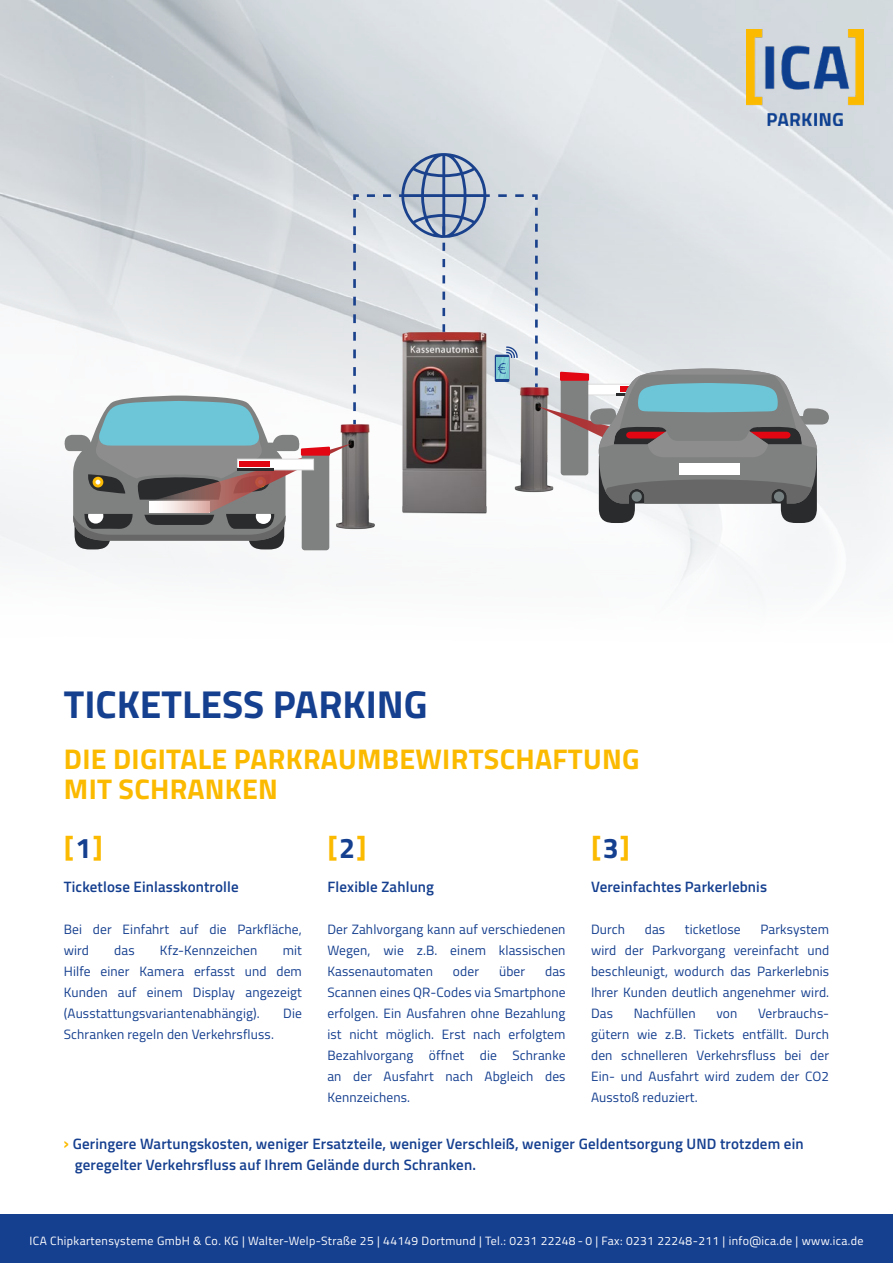
<style>
.page{position:relative;width:893px;height:1263px;background:#fff}
.page>*{position:absolute;margin:0;border:0;box-sizing:border-box;transform-origin:0 0}
.t1{font:700 39px "Titillium";color:#153f8f}
.t2{font:700 28.5px/29.7px "Titillium";letter-spacing:.01em;color:#fbba00}
.t3{font:600 15px/21px "Titillium";letter-spacing:.01em;color:#153f8f}
.t4{font:13.5px/21px "Titillium";letter-spacing:.01em;color:#153f8f;text-align:justify}
.t5{font:12px "Titillium";letter-spacing:.03em;color:#fff}
.s1{color:#153f8f}
.s2{font-size:18px;color:#fbba00}
</style>
<div class="page">
<img style="left:0;top:0;width:893px;height:597px">
<img style="left:746px;top:30px;width:117px;height:96px">
<div style="left:0;top:1214px;width:893px;height:49px;background:#153f8f"></div>
<img style="left:286px;top:549px;width:138px;height:31px">
<img style="left:533px;top:523px;width:70px;height:19px">
<svg style="left:530px;top:193px;width:299px;height:330px"></svg>
<div style="left:680px;top:463px;width:60px;height:11px;background:#fff"></div>
<svg style="left:367px;top:153px;width:157px;height:138px"></svg>
<img style="left:357px;top:291px;width:176px;height:264px">
<svg style="left:64px;top:193px;width:297px;height:356px"></svg>
<div style="left:238px;top:459px;width:76px;height:11px;background:#fff"></div>
<div style="left:237px;top:459px;width:77px;height:11px;border:1px solid #dadada"></div>
<hr style="left:237px;top:468px;width:37px;height:2px;background:#2a2b2d">
<div style="left:239px;top:461px;width:31px;height:6px;background:#e20613"></div>
<h1 class="t1" style="left:64px;top:674px;width:365px">TICKETLESS PARKING</h1>
<h2 class="t2" style="left:64px;top:743px;width:577px">DIE DIGITALE PARKRAUMBEWIRTSCHAFTUNG<br>MIT SCHRANKEN</h2>
<h2 class="t2" style="left:64px;top:831px;width:40px">[<span class="s1">1</span>]</h2>
<h2 class="t2" style="left:328px;top:831px;width:40px">[<span class="s1">2</span>]</h2>
<h2 class="t2" style="left:591px;top:831px;width:40px">[<span class="s1">3</span>]</h2>
<p class="t3" style="left:64px;top:875px;width:176px">Ticketlose Einlasskontrolle</p>
<p class="t4" style="left:64px;top:918px;width:240px">Bei der Einfahrt auf die Parkfläche, wird</p>
<p class="t4" style="left:114px;top:939px;width:22px">das</p>
<p class="t4" style="left:160px;top:939px;width:99px">Kfz-Kennzeichen</p>
<p class="t4" style="left:64px;top:939px;width:240px;text-indent:219px">mit Hilfe einer Kamera erfasst und dem Kunden auf einem Display angezeigt (Ausstattungsvariantenabhängig).</p>
<p class="t4" style="left:283px;top:1002px;width:20px">Die</p>
<p class="t4" style="left:64px;top:1023px;width:212px">Schranken regeln den Verkehrsfluss.</p>
<p class="t3" style="left:327px;top:875px;width:108px">Flexible Zahlung</p>
<p class="t4" style="left:327px;top:918px;width:240px">Der Zahlvorgang kann auf verschiedenen Wegen, wie z.B. einem klassischen Kassenautomaten</p>
<p class="t4" style="left:327px;top:960px;width:240px;text-indent:218px">das Scannen eines QR-Codes via Smartphone erfolgen. Ein Ausfahren ohne Bezahlung ist nicht möglich. Erst nach erfolgtem Bezahlvorgang öffnet die Schranke an der Ausfahrt nach Abgleich des Kennzeichens.</p>
<p class="t4" style="left:453px;top:960px;width:28px">oder</p>
<p class="t4" style="left:499px;top:960px;width:28px">über</p>
<p class="t3" style="left:591px;top:875px;width:178px">Vereinfachtes Parkerlebnis</p>
<p class="t4" style="left:591px;top:918px;width:36px">Durch</p>
<p class="t4" style="left:645px;top:918px;width:22px">das</p>
<p class="t4" style="left:685px;top:918px;width:57px">ticketlose</p>
<p class="t4" style="left:591px;top:918px;width:240px;text-indent:169px">Parksystem wird der Parkvorgang vereinfacht und beschleunigt, wodurch das Parkerlebnis Ihrer Kunden deutlich angenehmer wird.<br>Das</p>
<p class="t4" style="left:634px;top:1002px;width:64px">Nachfüllen</p>
<p class="t4" style="left:716px;top:1002px;width:23px">von</p>
<p class="t4" style="left:591px;top:1002px;width:240px;text-indent:167px">Verbrauchs&shy;gütern wie z.B. Tickets entfällt. Durch den schnelleren Verkehrsfluss bei der Ein- und Ausfahrt wird zudem der CO2<br>Ausstoß reduziert.</p>
<p class="t3" style="left:75px;top:1132px;width:730px;text-indent:-11px"><span class="s2">›</span> Geringere Wartungskosten, weniger Ersatzteile, weniger Verschleiß, weniger Geldentsorgung UND trotzdem ein geregelter Verkehrsfluss auf Ihrem Gelände durch Schranken.</p>
<p class="t5" style="left:30px;top:1231px;width:835px">ICA Chipkartensysteme GmbH &amp; Co. KG | Walter-Welp-Straße 25 | 44149 Dortmund | Tel.: 0231 22248 - 0 | Fax: 0231 22248-211 | info@ica.de | www.ica.de</p>
</div>
